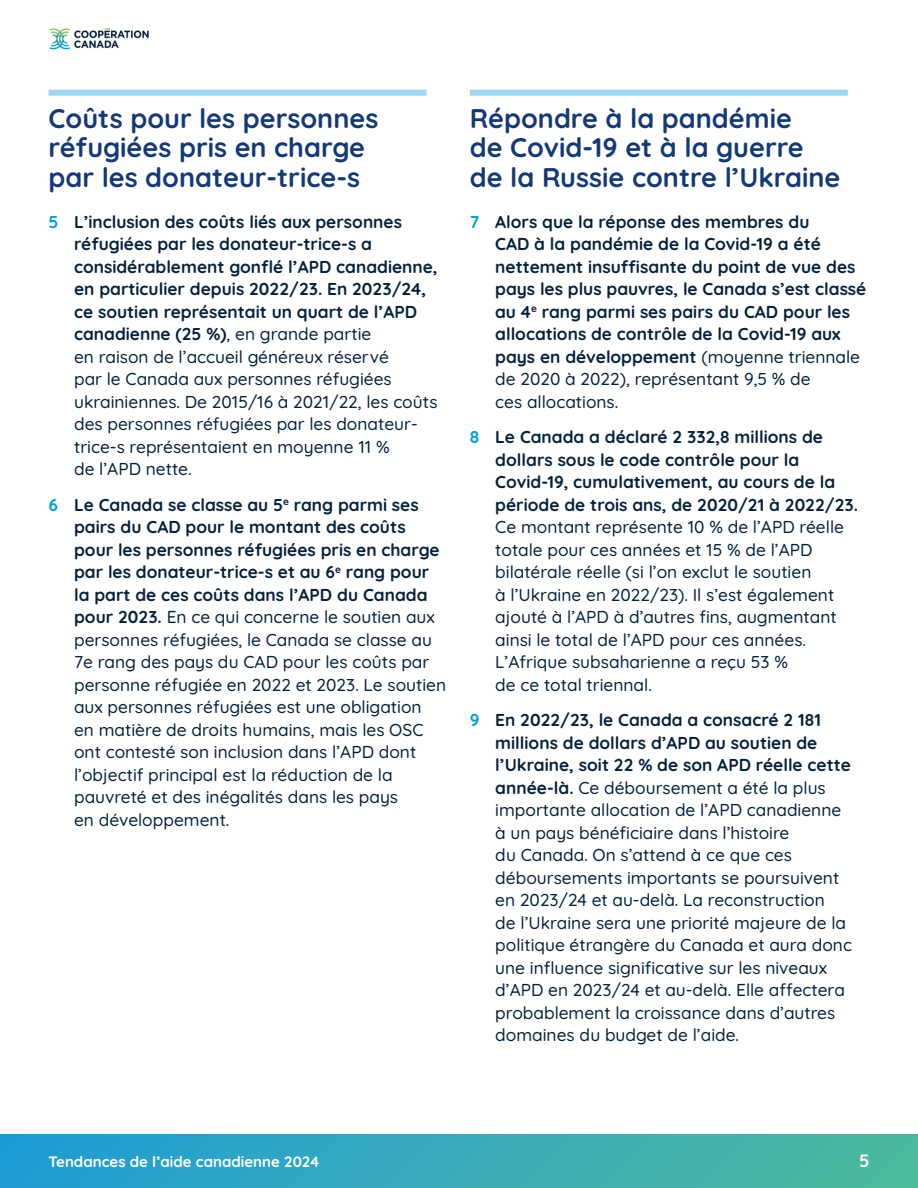
<style>
.page{position:relative;width:918px;height:1188px;background:#fff}
.page>*{position:absolute;margin:0;border:0;box-sizing:border-box;transform-origin:0 0}
.t1{font:700 27px/29.2px "Quicksand";color:#143978}
.t2{font:700 18px "Quicksand";color:#fff}
.t3{font:500 17.25px/22.5px "Quicksand";color:#05213c}
.t4{font:700 17.25px/22.5px "Quicksand";color:#05213c}
.t5{font:700 15px "Quicksand";color:#fff}
.s1{font-weight:700;color:#009cde}
.s2{font-weight:700}
.s3{color:#009cde}
.s4{font-weight:500}
</style>
<div class="page">
<div style="left:0;top:1134px;width:918px;height:54px;background:linear-gradient(to right,#1f9cd6,#4cba9d)"></div>
<img style="left:49px;top:27px;width:100px;height:23px">
<div style="left:49px;top:90px;width:378px;height:6px;background:#99d7f2"></div>
<div style="left:470px;top:90px;width:378px;height:6px;background:#99d7f2"></div>
<h1 class="t1" style="left:49px;top:101px;width:331px">Coûts pour les personnes réfugiées pris en charge par les donateur-trice-s</h1>
<p class="t3" style="left:74px;top:209px;width:365px;text-indent:-25px"><span class="s1">5</span> <span class="s2">L’inclusion des coûts liés aux personnes réfugiées par les donateur-trice-s a considérablement gonflé l’APD canadienne, en particulier depuis 2022/23. En 2023/24, ce soutien représentait un quart de l’APD canadienne (25 %)</span>, en grande partie<br>en raison de l’accueil généreux réservé<br>par le Canada aux personnes réfugiées ukrainiennes. De 2015/16 à 2021/22, les coûts des personnes réfugiées par les donateur&shy;trice-s représentaient en moyenne 11 %<br>de l’APD nette.</p>
<p class="t3" style="left:74px;top:492px;width:374px;text-indent:-25px"><span class="s1">6</span> <span class="s2">Le Canada se classe au 5</span><sup>e</sup> <span class="s2">rang parmi ses pairs du CAD pour le montant des coûts pour les personnes réfugiées pris en charge par les donateur-trice-s et au 6</span><sup>e</sup> <span class="s2">rang pour la part de ces coûts dans l’APD du Canada pour 2023.</span> En ce qui concerne le soutien aux personnes réfugiées, le Canada se classe au 7e rang des pays du CAD pour les coûts par personne réfugiée en 2022 et 2023. Le soutien aux personnes réfugiées est une obligation<br>en matière de droits humains, mais les OSC ont contesté son inclusion dans l’APD dont l’objectif principal est la réduction de la pauvreté et des inégalités dans les pays<br>en développement.</p>
<h1 class="t1" style="left:470px;top:101px;width:372px">Répondre à la pandémie<br>de Covid-19 et à la guerre de la Russie contre l’Ukraine</h1>
<p class="t4" style="left:495px;top:209px;width:373px;text-indent:-25px"><span class="s3">7</span> Alors que la réponse des membres du<br>CAD à la pandémie de la Covid-19 a été nettement insuffisante du point de vue des pays les plus pauvres, le Canada s’est classé au 4<sup>e</sup> rang parmi ses pairs du CAD pour les allocations de contrôle de la Covid-19 aux pays en développement <span class="s4">(moyenne triennale de 2020 à 2022), représentant 9,5 % de<br>ces allocations.</span></p>
<p class="t4" style="left:495px;top:424px;width:364px;text-indent:-25px"><span class="s3">8</span> Le Canada a déclaré 2 332,8 millions de dollars sous le code contrôle pour la Covid-19, cumulativement, au cours de la période de trois ans, de 2020/21 à 2022/23.</p>
<p class="t3" style="left:495px;top:514px;width:350px">Ce montant représente 10 % de l’APD réelle totale pour ces années et 15 % de l’APD bilatérale réelle (si l’on exclut le soutien<br>à l’Ukraine en 2022/23). Il s’est également ajouté à l’APD à d’autres fins, augmentant ainsi le total de l’APD pour ces années.<br>L’Afrique subsaharienne a reçu 53 %<br>de ce total triennal.</p>
<p class="t3" style="left:495px;top:707px;width:358px;text-indent:-25px"><span class="s1">9</span> <span class="s2">En 2022/23, le Canada a consacré 2 181 millions de dollars d’APD au soutien de l’Ukraine, soit 22 % de son APD réelle cette année-là.</span> Ce déboursement a été la plus importante allocation de l’APD canadienne à un pays bénéficiaire dans l’histoire<br>du Canada. On s’attend à ce que ces déboursements importants se poursuivent en 2023/24 et au-delà. La reconstruction<br>de l’Ukraine sera une priorité majeure de la politique étrangère du Canada et aura donc une influence significative sur les niveaux d’APD en 2023/24 et au-delà. Elle affectera probablement la croissance dans d’autres domaines du budget de l’aide.</p>
<p class="t5" style="left:49px;top:1150px;width:272px">Tendances de l’aide canadienne 2024</p>
<p class="t2" style="left:859px;top:1146px;width:12px">5</p>
</div>
